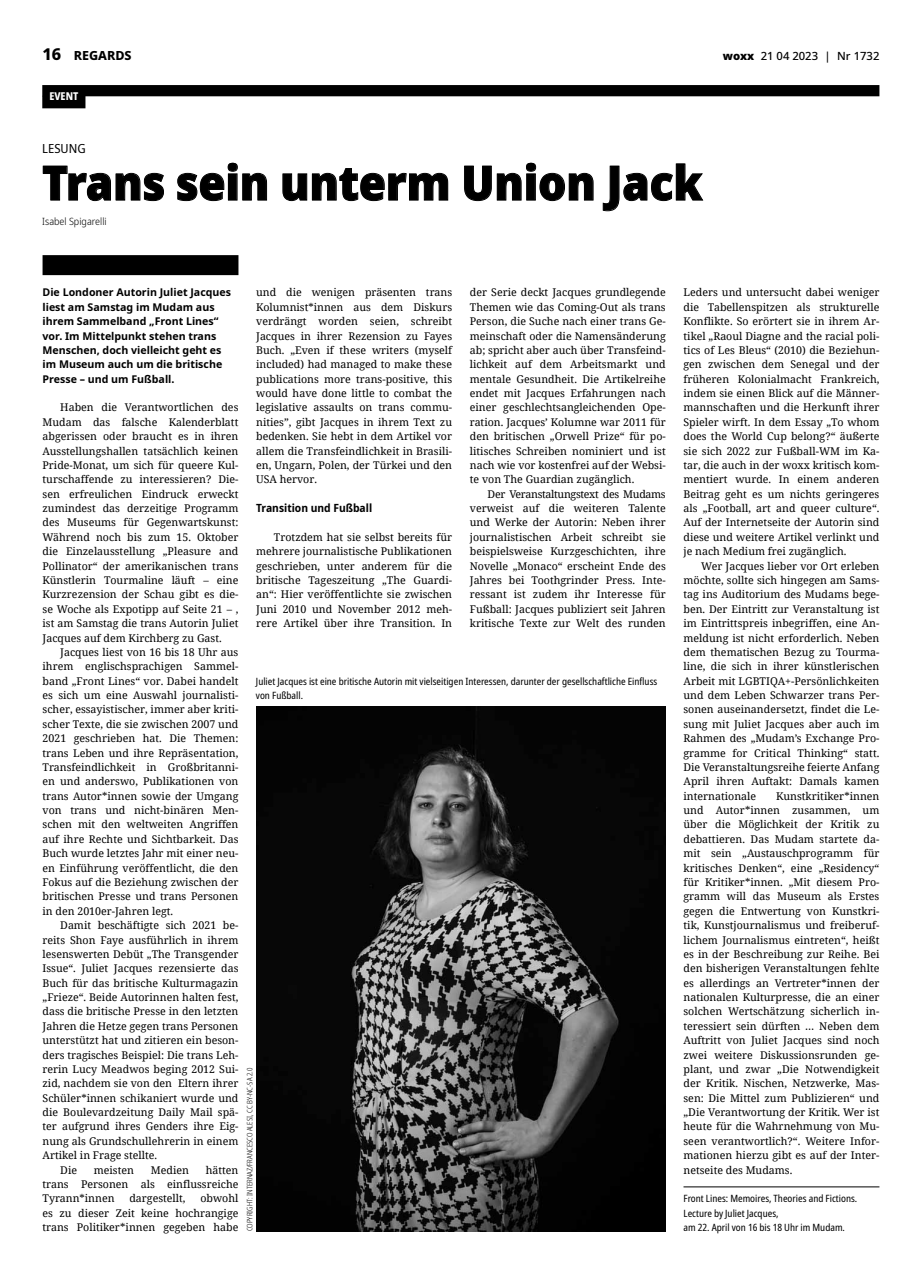
<style>
.page{position:relative;width:922px;height:1276px;background:#fff}
.page>*{position:absolute;margin:0;border:0;box-sizing:border-box;transform-origin:0 0}
.t1{font:900 semi-condensed 47.5px "Noto Sans";color:#000}
.t2{font:800 12.5px "Noto Sans";color:#000}
.t3{font:semi-condensed 12.5px "Noto Sans";color:#000}
.t4{font:700 semi-condensed 11.25px "Noto Sans";color:#000}
.t5{font:500 11.25px "Noto Sans";color:#000}
.t6{font:800 condensed 10.75px "Noto Sans";color:#fff}
.t7{font:10.62px/14.4px "Noto Serif";color:#000;text-align:justify}
.t8{font:700 10.62px/14.4px "Noto Sans";color:#000}
.t9{font:condensed 10px/14.4px "Noto Sans";color:#000}
.t10{font:300 semi-condensed 10px "Noto Sans";color:#000}
.t11{font:300 condensed 7.5px "Noto Sans";color:#000}
.s1{font-size:16.25px}
.s2{font-weight:900}
</style>
<div class="page">
<div style="left:42px;top:85px;width:837px;height:11px;background:#000"></div>
<div style="left:43px;top:255px;width:195px;height:20px;background:#000"></div>
<img style="left:256px;top:706px;width:409px;height:525px">
<div style="left:42px;top:96px;width:43px;height:12px;background:#000"></div>
<svg style="left:43px;top:166px;width:121px;height:35px"></svg>
<svg style="left:177px;top:163px;width:90px;height:38px"></svg>
<svg style="left:282px;top:168px;width:166px;height:33px"></svg>
<svg style="left:464px;top:163px;width:129px;height:38px"></svg>
<svg style="left:602px;top:163px;width:101px;height:48px"></svg>
<hr style="left:683px;top:1186px;width:196px;height:1px;background:#000">
<p class="t2" style="left:43px;top:47px;width:91px"><span class="s1">16</span> REGARDS</p>
<p class="t5" style="left:722px;top:48px;width:158px"><span class="s2">woxx</span> 21 04 2023 | Nr 1732</p>
<p class="t6" style="left:49px;top:89px;width:30px">EVENT</p>
<p class="t3" style="left:42px;top:139px;width:45px">LESUNG</p>
<h1 class="t1" style="left:42px;top:147px;width:661px">Trans sein unterm Union Jack</h1>
<p class="t10" style="left:42px;top:214px;width:66px">Isabel Spigarelli</p>
<p class="t8" style="left:43px;top:286px;width:190px">Die Londoner Autorin Juliet Jacques liest am Samstag im Mudam aus ihrem Sammelband „Front Lines“ vor. Im Mittelpunkt stehen trans<br>Menschen, doch vielleicht geht es im Museum auch um die britische<br>Presse – und um Fußball.</p>
<p class="t7" style="left:43px;top:400px;width:197px;text-indent:18px">Haben die Verantwortlichen des Mudam das falsche Kalenderblatt abgerissen oder braucht es in ihren Ausstellungshallen tatsächlich keinen Pride-Monat, um sich für queere Kul&shy;turschaffende zu interessieren? Die&shy;sen erfreulichen Eindruck erweckt zumindest das derzeitige Programm des Museums für Gegenwartskunst:<br>Während noch bis zum 15. Oktober die Einzelausstellung „Pleasure and Pollinator“ der amerikanischen trans Künstlerin Tourmaline läuft – eine Kurzrezension der Schau gibt es die&shy;se Woche als Expotipp auf Seite 21 – , ist am Samstag die trans Autorin Juliet Jacques auf dem Kirchberg zu Gast.</p>
<p class="t7" style="left:43px;top:644px;width:197px;text-indent:18px">Jacques liest von 16 bis 18 Uhr aus ihrem englischsprachigen Sammel&shy;band „Front Lines“ vor. Dabei handelt es sich um eine Auswahl journalisti&shy;scher, essayistischer, immer aber kriti&shy;scher Texte, die sie zwischen 2007 und 2021 geschrieben hat. Die Themen: trans Leben und ihre Repräsentation, Transfeindlichkeit in Großbritanni&shy;en und anderswo, Publikationen von trans Autor*innen sowie der Umgang von trans und nicht-binären Men&shy;schen mit den weltweiten Angriffen auf ihre Rechte und Sichtbarkeit. Das Buch wurde letztes Jahr mit einer neu&shy;en Einführung veröffentlicht, die den Fokus auf die Beziehung zwischen der britischen Presse und trans Personen in den 2010er-Jahren legt.</p>
<p class="t7" style="left:60px;top:917px;width:180px">Damit beschäftigte sich 2021 be-</p>
<p class="t7" style="left:43px;top:932px;width:197px">reits Shon Faye ausführlich in ihrem</p>
<p class="t7" style="left:43px;top:946px;width:197px">lesenswerten Debüt „The Transgender</p>
<p class="t7" style="left:43px;top:961px;width:197px">Issue“. Juliet Jacques rezensierte das</p>
<p class="t7" style="left:43px;top:975px;width:197px">Buch für das britische Kulturmagazin</p>
<p class="t7" style="left:43px;top:989px;width:197px">„Frieze“. Beide Autorinnen halten fest,</p>
<p class="t7" style="left:43px;top:1004px;width:197px">dass die britische Presse in den letzten</p>
<p class="t7" style="left:43px;top:1018px;width:197px">Jahren die Hetze gegen trans Personen</p>
<p class="t7" style="left:43px;top:1032px;width:197px">unterstützt hat und zitieren ein beson-</p>
<p class="t7" style="left:43px;top:1047px;width:197px">ders tragisches Beispiel: Die trans Leh-</p>
<p class="t7" style="left:43px;top:1061px;width:197px">rerin Lucy Meadwos beging 2012 Sui-</p>
<p class="t7" style="left:43px;top:1076px;width:197px">zid, nachdem sie von den Eltern ihrer</p>
<p class="t7" style="left:43px;top:1090px;width:197px">Schüler*innen schikaniert wurde und</p>
<p class="t7" style="left:43px;top:1104px;width:197px">die Boulevardzeitung Daily Mail spä-</p>
<p class="t7" style="left:43px;top:1119px;width:197px">ter aufgrund ihres Genders ihre Eig-</p>
<p class="t7" style="left:43px;top:1133px;width:197px">nung als Grundschullehrerin in einem</p>
<p class="t7" style="left:43px;top:1147px;width:116px">Artikel in Frage stellte.</p>
<p class="t7" style="left:60px;top:1162px;width:18px">Die</p>
<p class="t7" style="left:94px;top:1162px;width:42px">meisten</p>
<p class="t7" style="left:151px;top:1162px;width:40px">Medien</p>
<p class="t7" style="left:43px;top:1162px;width:197px;text-indent:163px">hätten trans Personen als einflussreiche Tyrann*innen</p>
<p class="t7" style="left:43px;top:1191px;width:197px;text-indent:158px">obwohl es zu dieser Zeit keine hochrangige trans Politiker*innen gegeben habe</p>
<p class="t7" style="left:129px;top:1191px;width:58px">dargestellt,</p>
<p class="t7" style="left:256px;top:285px;width:197px">und die wenigen präsenten trans Kolumnist*innen aus dem Diskurs verdrängt worden seien, schreibt Jacques in ihrer Rezension zu Fayes Buch. „Even if these writers (myself included) had managed to make these publications more trans-positive, this would have done little to combat the legislative assaults on trans commu&shy;nities”, gibt Jacques in ihrem Text zu bedenken. Sie hebt in dem Artikel vor allem die Transfeindlichkeit in Brasili&shy;en, Ungarn, Polen, der Türkei und den USA hervor.</p>
<p class="t4" style="left:256px;top:500px;width:117px">Transition und Fußball</p>
<p class="t7" style="left:256px;top:529px;width:197px;text-indent:18px">Trotzdem hat sie selbst bereits für mehrere journalistische Publikationen geschrieben, unter anderem für die britische Tageszeitung „The Guardi&shy;an“: Hier veröffentlichte sie zwischen Juni 2010 und November 2012 meh&shy;rere Artikel über ihre Transition. In</p>
<p class="t7" style="left:469px;top:285px;width:197px">der Serie deckt Jacques grundlegende Themen wie das Coming-Out als trans Person, die Suche nach einer trans Ge&shy;meinschaft oder die Namensänderung ab; spricht aber auch über Transfeind&shy;lichkeit auf dem Arbeitsmarkt und mentale Gesundheit. Die Artikelreihe endet mit Jacques Erfahrungen nach einer geschlechtsangleichenden Ope&shy;ration. Jacques’ Kolumne war 2011 für den britischen „Orwell Prize“ für po&shy;litisches Schreiben nominiert und ist nach wie vor kostenfrei auf der Websi&shy;te von The Guardian zugänglich.</p>
<p class="t7" style="left:469px;top:486px;width:197px;text-indent:18px">Der Veranstaltungstext des Mudams verweist auf die weiteren Talente und Werke der Autorin: Neben ihrer journalistischen Arbeit schreibt sie beispielsweise Kurzgeschichten, ihre Novelle „Monaco“ erscheint Ende des Jahres bei Toothgrinder Press. Inte&shy;ressant ist zudem ihr Interesse für Fußball: Jacques publiziert seit Jahren kritische Texte zur Welt des runden</p>
<p class="t9" style="left:256px;top:674px;width:403px">Juliet Jacques ist eine britische Autorin mit vielseitigen Interessen, darunter der gesellschaftliche Einfluss von Fußball.</p>
<p class="t11" style="left:244px;top:1231px;width:165px;rotate:-90deg">COPYRIGHT: Internaz/Francesco Alesi, CC BY-N C-SA 2.0</p>
<p class="t7" style="left:683px;top:285px;width:197px">Leders und untersucht dabei weniger die Tabellenspitzen als strukturelle Konflikte. So erörtert sie in ihrem Ar&shy;tikel „Raoul Diagne and the racial poli&shy;tics of Les Bleus“ (2010) die Beziehun&shy;gen zwischen dem Senegal und der früheren Kolonialmacht Frankreich, indem sie einen Blick auf die Männer&shy;mannschaften und die Herkunft ihrer Spieler wirft. In dem Essay „To whom does the World Cup belong?“ äußerte sie sich 2022 zur Fußball-WM im Ka&shy;tar, die auch in der woxx kritisch kom&shy;mentiert wurde. In einem anderen Beitrag geht es um nichts geringeres als „Football, art and queer culture“.<br>Auf der Internetseite der Autorin sind diese und weitere Artikel verlinkt und je nach Medium frei zugänglich.</p>
<p class="t7" style="left:683px;top:558px;width:197px;text-indent:18px">Wer Jacques lieber vor Ort erleben möchte, sollte sich hingegen am Sams&shy;tag ins Auditorium des Mudams bege&shy;ben. Der Eintritt zur Veranstaltung ist im Eintrittspreis inbegriffen, eine An&shy;meldung ist nicht erforderlich. Neben dem thematischen Bezug zu Tourma&shy;line, die sich in ihrer künstlerischen Arbeit mit LGBTIQA+-Persönlichkeiten und dem Leben Schwarzer trans Per&shy;sonen auseinandersetzt, findet die Le&shy;sung mit Juliet Jacques aber auch im Rahmen des „Mudam’s Exchange Pro&shy;gramme for Critical Thinking“ statt.<br>Die Veranstaltungsreihe feierte Anfang April ihren Auftakt: Damals kamen internationale</p>
<p class="t7" style="left:683px;top:788px;width:197px;text-indent:93px">Kunstkritiker*innen und Autor*innen zusammen, um über die Möglichkeit der Kritik zu debattieren. Das Mudam startete da&shy;mit sein „Austauschprogramm für kritisches Denken“, eine „Residency“ für Kritiker*innen. „Mit diesem Pro&shy;gramm will das Museum als Erstes gegen die Entwertung von Kunstkri&shy;tik, Kunstjournalismus und freiberuf&shy;lichem Journalismus eintreten“, heißt es in der Beschreibung zur Reihe. Bei den bisherigen Veranstaltungen fehlte es allerdings an Vertreter*innen der nationalen Kulturpresse, die an einer solchen Wertschätzung sicherlich in&shy;teressiert sein dürften … Neben dem Auftritt von Juliet Jacques sind noch zwei weitere Diskussionsrunden ge&shy;plant, und zwar „Die Notwendigkeit der Kritik. Nischen, Netzwerke, Mas&shy;sen: Die Mittel zum Publizieren“ und „Die Verantwortung der Kritik. Wer ist heute für die Wahrnehmung von Mu&shy;seen verantwortlich?“. Weitere Infor&shy;mationen hierzu gibt es auf der Inter&shy;netseite des Mudams.</p>
<p class="t9" style="left:683px;top:1191px;width:175px">Front Lines: Memoires, Theories and Fictions.<br>Lecture by Juliet Jacques,<br>am 22. April von 16 bis 18 Uhr im Mudam.</p>
</div>
